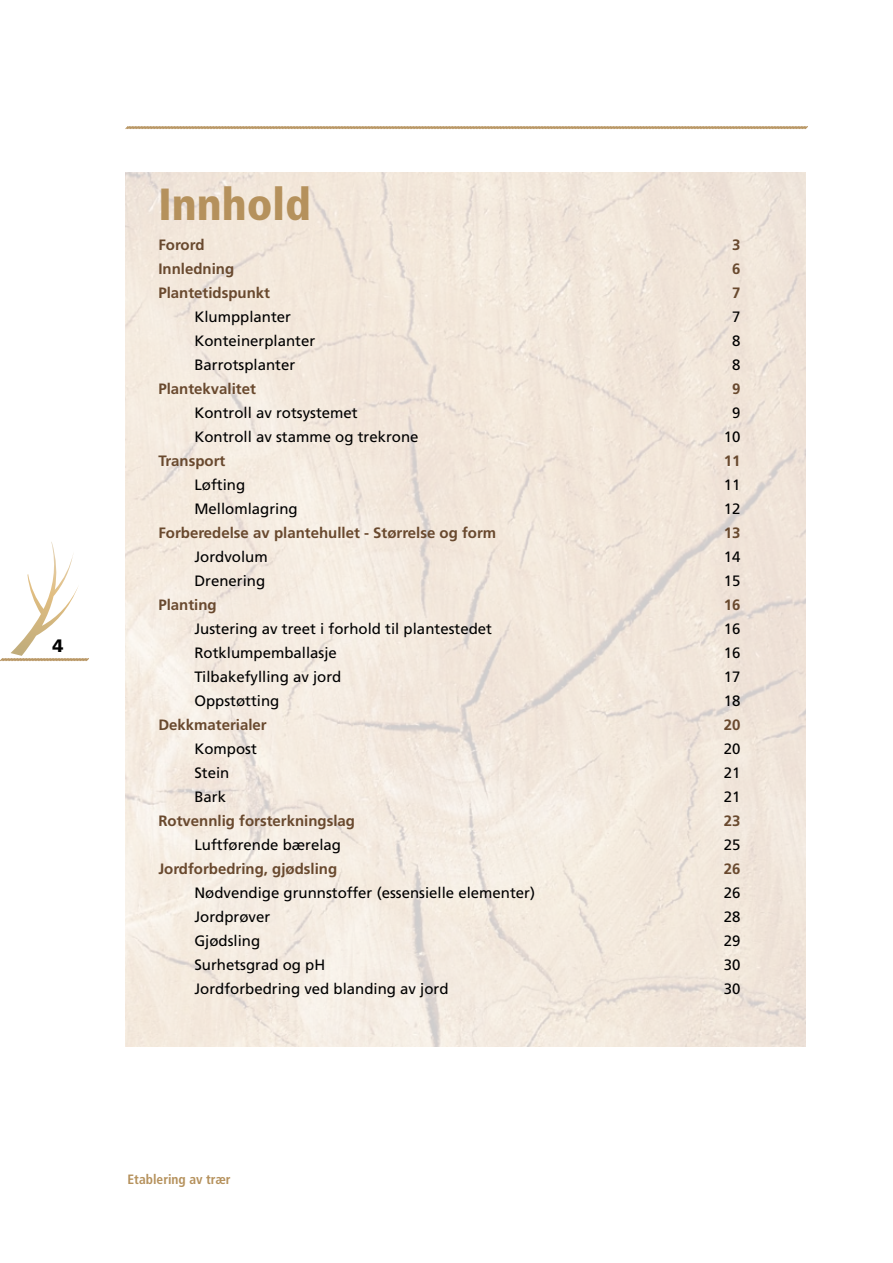
<style>
.page{position:relative;width:893px;height:1263px;background:#fff}
.page>*{position:absolute;margin:0;border:0;box-sizing:border-box;transform-origin:0 0}
.t1{font:900 condensed 45px "Frutiger LT Std";color:#b5915c}
.t2{font:900 18px "Frutiger LT Std";color:#000}
.t3{font:15px "Frutiger LT Std";color:#000}
.t4{font:700 15px "Frutiger LT Std";color:#69492e}
.t5{font:700 condensed 13.5px "Frutiger LT Std";color:#b5915c}
</style>
<div class="page">
<svg style="left:125px;top:126px;width:683px;height:3px;background:#c3a67b"></svg>
<svg style="left:0;top:542px;width:89px;height:119px"></svg>
<img style="left:125px;top:172px;width:681px;height:874px">
<p class="t2" style="left:53px;top:635px;width:13px">4</p>
<h1 class="t1" style="left:158px;top:178px;width:154px">Innhold</h1>
<p class="t4" style="left:158px;top:236px;width:48px">Forord</p>
<p class="t4" style="left:732px;top:236px;width:10px">3</p>
<p class="t4" style="left:158px;top:260px;width:77px">Innledning</p>
<p class="t4" style="left:732px;top:260px;width:10px">6</p>
<p class="t4" style="left:158px;top:284px;width:113px">Plantetidspunkt</p>
<p class="t4" style="left:732px;top:284px;width:10px">7</p>
<p class="t3" style="left:194px;top:308px;width:98px">Klumpplanter</p>
<p class="t3" style="left:732px;top:308px;width:10px">7</p>
<p class="t3" style="left:194px;top:332px;width:122px">Konteinerplanter</p>
<p class="t3" style="left:732px;top:332px;width:10px">8</p>
<p class="t3" style="left:194px;top:356px;width:102px">Barrotsplanter</p>
<p class="t3" style="left:732px;top:356px;width:10px">8</p>
<p class="t4" style="left:158px;top:380px;width:99px">Plantekvalitet</p>
<p class="t4" style="left:732px;top:380px;width:10px">9</p>
<p class="t3" style="left:194px;top:404px;width:165px">Kontroll av rotsystemet</p>
<p class="t3" style="left:732px;top:404px;width:10px">9</p>
<p class="t3" style="left:194px;top:428px;width:226px">Kontroll av stamme og trekrone</p>
<p class="t3" style="left:724px;top:428px;width:18px">10</p>
<p class="t4" style="left:158px;top:452px;width:68px">Transport</p>
<p class="t4" style="left:724px;top:452px;width:18px">11</p>
<p class="t3" style="left:194px;top:476px;width:52px">Løfting</p>
<p class="t3" style="left:724px;top:476px;width:18px">11</p>
<p class="t3" style="left:194px;top:500px;width:105px">Mellomlagring</p>
<p class="t3" style="left:724px;top:500px;width:18px">12</p>
<p class="t4" style="left:158px;top:524px;width:339px">Forberedelse av plantehullet - Størrelse og form</p>
<p class="t4" style="left:724px;top:524px;width:18px">13</p>
<p class="t3" style="left:194px;top:548px;width:75px">Jordvolum</p>
<p class="t3" style="left:724px;top:548px;width:18px">14</p>
<p class="t3" style="left:194px;top:572px;width:72px">Drenering</p>
<p class="t3" style="left:724px;top:572px;width:18px">15</p>
<p class="t4" style="left:158px;top:596px;width:60px">Planting</p>
<p class="t4" style="left:724px;top:596px;width:18px">16</p>
<p class="t3" style="left:194px;top:620px;width:299px">Justering av treet i forhold til plantestedet</p>
<p class="t3" style="left:724px;top:620px;width:18px">16</p>
<p class="t3" style="left:194px;top:644px;width:144px">Rotklumpemballasje</p>
<p class="t3" style="left:724px;top:644px;width:18px">16</p>
<p class="t3" style="left:194px;top:668px;width:148px">Tilbakefylling av jord</p>
<p class="t3" style="left:724px;top:668px;width:18px">17</p>
<p class="t3" style="left:194px;top:692px;width:87px">Oppstøtting</p>
<p class="t3" style="left:724px;top:692px;width:18px">18</p>
<p class="t4" style="left:158px;top:716px;width:110px">Dekkmaterialer</p>
<p class="t4" style="left:724px;top:716px;width:18px">20</p>
<p class="t3" style="left:194px;top:740px;width:64px">Kompost</p>
<p class="t3" style="left:724px;top:740px;width:18px">20</p>
<p class="t3" style="left:194px;top:764px;width:37px">Stein</p>
<p class="t3" style="left:724px;top:764px;width:18px">21</p>
<p class="t3" style="left:194px;top:788px;width:33px">Bark</p>
<p class="t3" style="left:724px;top:788px;width:18px">21</p>
<p class="t4" style="left:158px;top:812px;width:198px">Rotvennlig forsterkningslag</p>
<p class="t4" style="left:724px;top:812px;width:18px">23</p>
<p class="t3" style="left:194px;top:836px;width:148px">Luftførende bærelag</p>
<p class="t3" style="left:724px;top:836px;width:18px">25</p>
<p class="t4" style="left:158px;top:860px;width:180px">Jordforbedring, gjødsling</p>
<p class="t4" style="left:724px;top:860px;width:18px">26</p>
<p class="t3" style="left:194px;top:884px;width:342px">Nødvendige grunnstoffer (essensielle elementer)</p>
<p class="t3" style="left:724px;top:884px;width:18px">26</p>
<p class="t3" style="left:194px;top:908px;width:77px">Jordprøver</p>
<p class="t3" style="left:724px;top:908px;width:18px">28</p>
<p class="t3" style="left:194px;top:932px;width:67px">Gjødsling</p>
<p class="t3" style="left:724px;top:932px;width:18px">29</p>
<p class="t3" style="left:194px;top:956px;width:132px">Surhetsgrad og pH</p>
<p class="t3" style="left:724px;top:956px;width:18px">30</p>
<p class="t3" style="left:194px;top:980px;width:256px">Jordforbedring ved blanding av jord</p>
<p class="t3" style="left:724px;top:980px;width:18px">30</p>
<p class="t5" style="left:128px;top:1171px;width:105px">Etablering av trær</p>
</div>
